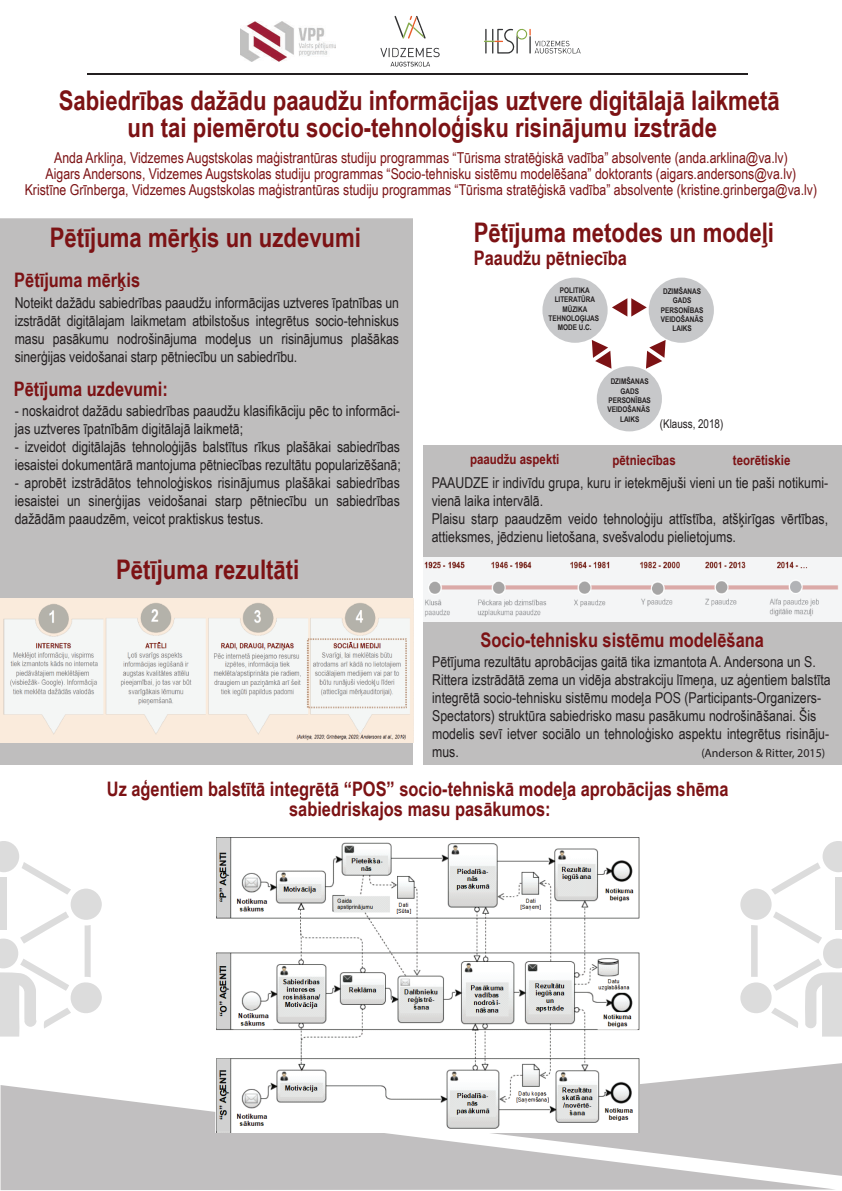
<style>
.page{position:relative;width:842px;height:1191px;background:#fff}
.page>*{position:absolute;margin:0;border:0;box-sizing:border-box;transform-origin:0 0}
.t1{font:700 27px/27px "Arial Narrow";color:#7c1214;text-align:center}
.t2{font:700 20px/20px "Arial Narrow";color:#7c1214;text-align:center}
.t3{font:15px/18px "Arial Narrow";color:#231f20}
.t4{font:15px/16px "Arial Narrow";color:#7c1214;text-align:center}
.t5{font:700 14px "Arial Narrow";color:#7c1214}
.t6{font:12px "Myriad Pro";color:#231f20}
.t7{font:12px "Arial Narrow";color:#231f20}
.t8{font:700 7.8px/9.4px "Arial Narrow";color:#231f20;text-align:center}
</style>
<div class="page">
<div style="left:413px;top:445px;width:429px;height:320px;background:#bfbebe"></div>
<div style="left:0;top:585px;width:414px;height:180px;background:#bfbebe"></div>
<div style="left:0;top:218px;width:413px;height:367px;background:#bfbebe"></div>
<img style="left:241px;top:21px;width:94px;height:40px">
<svg style="left:394px;top:16px;width:32px;height:23px"></svg>
<svg style="left:380px;top:48px;width:60px;height:19px"></svg>
<svg style="left:484px;top:28px;width:96px;height:26px"></svg>
<hr style="left:88px;top:74px;width:660px;height:1px;background:#231f20">
<div style="left:542px;top:277px;width:66px;height:66px;background:#c7c8ca;border-radius:50%"></div>
<div style="left:597px;top:366px;width:65px;height:65px;background:#c7c8ca;border-radius:50%"></div>
<div style="left:649px;top:277px;width:65px;height:66px;background:#c7c8ca;border-radius:50%"></div>
<svg style="left:612px;top:298px;width:35px;height:18px"></svg>
<svg style="left:592px;top:340px;width:19px;height:29px"></svg>
<svg style="left:646px;top:340px;width:20px;height:29px"></svg>
<img style="left:423px;top:558px;width:419px;height:64px">
<div style="left:413px;top:218px;width:10px;height:548px;background:#fff"></div>
<div style="left:71px;top:888px;width:31px;height:32px;background:#dcdcdc;border-radius:50%"></div>
<div style="left:1px;top:877px;width:6px;height:53px;background:#dcdcdc"></div>
<svg style="left:0;top:841px;width:71px;height:53px"></svg>
<svg style="left:0;top:911px;width:102px;height:125px"></svg>
<div style="left:740px;top:888px;width:32px;height:32px;background:#dcdcdc;border-radius:50%"></div>
<div style="left:740px;top:982px;width:32px;height:31px;background:#dcdcdc;border-radius:50%"></div>
<div style="left:835px;top:877px;width:7px;height:53px;background:#dcdcdc"></div>
<svg style="left:751px;top:925px;width:7px;height:51px"></svg>
<svg style="left:771px;top:841px;width:71px;height:53px"></svg>
<svg style="left:771px;top:912px;width:71px;height:124px"></svg>
<img style="left:0;top:598px;width:413px;height:144px">
<svg style="left:1px;top:1085px;width:834px;height:105px;background:#c7c5c6"></svg>
<svg style="left:341px;top:1063px;width:501px;height:113px;fill:#c1bfc0"></svg>
<img style="left:215px;top:837px;width:424px;height:296px">
<h1 class="t1" style="left:59px;top:86px;width:723px">Sabiedrības dažādu paaudžu informācijas uztvere digitālajā laikmetā un tai piemērotu socio-tehnoloģisku risinājumu izstrāde</h1>
<p class="t4" style="left:25px;top:149px;width:794px">Anda Arkliņa, Vidzemes Augstskolas maģistrantūras studiju programmas “Tūrisma stratēģiskā vadība” absolvente (anda.arklina@va.lv)<br>Aigars Andersons, Vidzemes Augstskolas studiju programmas “Socio-tehnisku sistēmu modelēšana” doktorants (aigars.andersons@va.lv)<br>Kristīne Grīnberga, Vidzemes Augstskolas maģistrantūras studiju programmas “Tūrisma stratēģiskā vadība” absolvente (kristine.grinberga@va.lv)</p>
<h1 class="t1" style="left:50px;top:223px;width:313px">Pētījuma mērķis un uzdevumi</h1>
<h2 class="t2" style="left:14px;top:269px;width:127px">Pētījuma mērķis</h2>
<p class="t3" style="left:15px;top:293px;width:386px;text-align:justify">Noteikt dažādu sabiedrības paaudžu informācijas uztveres īpatnības un izstrādāt digitālajam laikmetam atbilstošus integrētus socio-tehniskus masu pasākumu nodrošinājuma modeļus un risinājumus plašākas sinerģijas veidošanai starp pētniecību un sabiedrību.</p>
<p class="t3" style="left:15px;top:401px;width:387px">- noskaidrot dažādu sabiedrības paaudžu klasifikāciju pēc to informāci&shy;jas uztveres īpatnībām digitālajā laikmetā;</p>
<p class="t3" style="left:15px;top:437px;width:387px">- izveidot digitālajās tehnoloģijās balstītus rīkus plašākai sabiedrības iesaistei dokumentārā mantojuma pētniecības rezultātu popularizēšanā;</p>
<p class="t3" style="left:15px;top:473px;width:387px;text-align:justify">- aprobēt izstrādātos tehnoloģiskos risinājumus plašākai sabiedrības iesaistei un sinerģijas veidošanai starp pētniecību un sabiedrības dažādām paaudzēm, veicot praktiskus testus.</p>
<h2 class="t2" style="left:14px;top:377px;width:156px">Pētījuma uzdevumi:</h2>
<h1 class="t1" style="left:116px;top:554px;width:185px">Pētījuma rezultāti</h1>
<h1 class="t1" style="left:474px;top:218px;width:302px">Pētījuma metodes un modeļi</h1>
<h2 class="t2" style="left:474px;top:247px;width:155px">Paaudžu pētniecība</h2>
<p class="t8" style="left:549px;top:285px;width:52px">POLITIKA<br>LITERATŪRA<br>MŪZIKA<br>TEHNOLOĢIJAS<br>MODE U.C.</p>
<p class="t8" style="left:661px;top:286px;width:44px">DZIMŠANAS<br>GADS<br>PERSONĪBAS<br>VEIDOŠANĀS<br>LAIKS</p>
<p class="t8" style="left:608px;top:376px;width:45px">DZIMŠANAS<br>GADS<br>PERSONĪBAS<br>VEIDOŠANĀS<br>LAIKS</p>
<p class="t7" style="left:660px;top:415px;width:65px">(Klauss, 2018)</p>
<p class="t5" style="left:470px;top:449px;width:91px">paaudžu aspekti</p>
<p class="t5" style="left:612px;top:449px;width:65px">pētniecības</p>
<p class="t5" style="left:733px;top:449px;width:59px">teorētiskie</p>
<p class="t3" style="left:432px;top:473px;width:398px">PAAUDZE ir indivīdu grupa, kuru ir ietekmējuši vieni un tie paši notikumi&shy;vienā laika intervālā.<br>Plaisu starp paaudzēm veido tehnoloģiju attīstība, atšķirīgas vērtības, attieksmes, jēdzienu lietošana, svešvalodu pielietojums.</p>
<h2 class="t2" style="left:480px;top:629px;width:285px">Socio-tehnisku sistēmu modelēšana</h2>
<p class="t3" style="left:432px;top:652px;width:400px">Pētījuma rezultātu aprobācijas gaitā tika izmantota A. Andersona un S.<br>Rittera izstrādātā zema un vidēja abstrakciju līmeņa, uz aģentiem balstīta integrētā socio-tehnisku sistēmu modeļa POS (Participants-Organizers-Spectators) struktūra sabiedrisko masu pasākumu nodrošināšanai. Šis modelis sevī ietver sociālo un tehnoloģisko aspektu integrētus risināju&shy;mus.</p>
<p class="t6" style="left:701px;top:746px;width:125px">(Anderson &amp; Ritter, 2015)</p>
<h2 class="t2" style="left:107px;top:778px;width:623px">Uz aģentiem balstītā integrētā “POS” socio-tehniskā modeļa aprobācijas shēma sabiedriskajos masu pasākumos:</h2>
</div>
